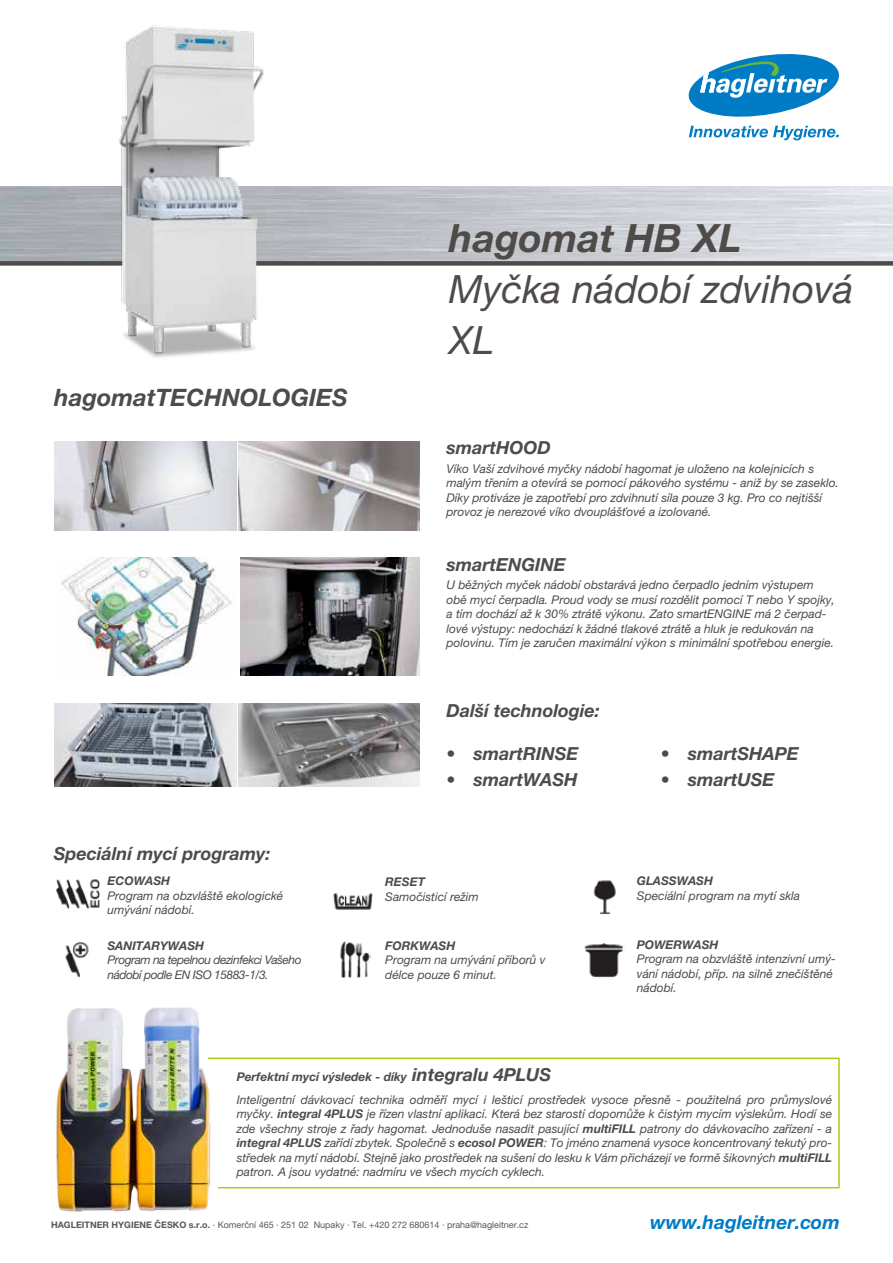
<style>
.page{position:relative;width:893px;height:1263px;background:#fff}
.page>*{position:absolute;margin:0;border:0;box-sizing:border-box;transform-origin:0 0}
.t1{font:italic 39px/51px "Helvetica Neue LT Pro";color:#4e4b49}
.t2{font:italic 700 39px "Helvetica Neue LT Pro";color:#4e4b49}
.t3{font:italic 700 24px "Helvetica Neue LT Pro";color:#4e4b49}
.t4{font:italic 700 19.2px "Helvetica Neue LT Pro";color:#007cc6}
.t5{font:italic 700 18px "Helvetica Neue LT Pro";color:#4e4b49}
.t6{font:italic 12px/14.4px "Helvetica Neue LT Pro";color:#4e4b49}
.t7{font:italic 12px/14.4px "Helvetica Neue LT Pro";letter-spacing:-.04em;color:#4e4b49}
.t8{font:italic 700 12px "Helvetica Neue LT Pro";color:#4e4b49}
.t9{font:9px "Helvetica Neue LT Pro";color:#595654}
.s1{font-weight:700}
.s2{font-weight:700;font-size:18px}
</style>
<div class="page">
<div style="left:0;top:261px;width:893px;height:5px;background:#4e4b49"></div>
<img style="left:89px;top:25px;width:205px;height:333px">
<img style="left:54px;top:703px;width:182px;height:83px">
<img style="left:593px;top:880px;width:23px;height:35px">
<img style="left:584px;top:943px;width:39px;height:35px">
<img style="left:75px;top:942px;width:11px;height:2px">
<img style="left:333px;top:893px;width:40px;height:17px">
<img style="left:340px;top:941px;width:30px;height:37px">
<svg style="left:689px;top:54px;width:150px;height:86px"></svg>
<img style="left:239px;top:442px;width:180px;height:88px">
<img style="left:54px;top:442px;width:183px;height:88px">
<img style="left:56px;top:879px;width:43px;height:30px">
<img style="left:238px;top:703px;width:181px;height:83px">
<img style="left:61px;top:558px;width:171px;height:118px">
<img style="left:240px;top:558px;width:179px;height:118px">
<div style="left:156px;top:1057px;width:684px;height:131px;border:2px solid #b0ca14"></div>
<img style="left:56px;top:944px;width:177px;height:268px">
<h2 class="t3" style="left:54px;top:383px;width:295px">hagomatTECHNOLOGIES</h2>
<h3 class="t5" style="left:54px;top:842px;width:218px">Speciální mycí programy:</h3>
<p class="t8" style="left:108px;top:873px;width:64px">ECOWASH</p>
<p class="t6" style="left:108px;top:888px;width:177px">Program na obzvláště ekologické umývání nádobí.</p>
<p class="t8" style="left:108px;top:938px;width:9px">sanitar</p>
<p class="t8" style="left:160px;top:938px;width:18px">ywash</p>
<p class="t7" style="left:108px;top:953px;width:196px">Program na tepelnou dezinfekci Vašeho nádobí podle EN ISO 15883-1/3.</p>
<h1 class="t2" style="left:449px;top:214px;width:294px">hagomat HB XL</h1>
<h1 class="t1" style="left:449px;top:263px;width:406px">Myčka nádobí zdvihová<br>XL</h1>
<h3 class="t5" style="left:446px;top:437px;width:106px">smartHOOD</h3>
<p class="t6" style="left:446px;top:461px;width:394px">Víko Vaší zdvihové myčky nádobí hagomat je uloženo na kolejnicích s malým třením a otevírá se pomocí pákového systému - aniž by se zaseklo.<br>Díky protiváze je zapotřebí pro zdvihnutí síla pouze 3 kg. Pro co nejtišší provoz je nerezové víko dvouplášťové a izolované.</p>
<h3 class="t5" style="left:446px;top:553px;width:121px">smartENGINE</h3>
<p class="t6" style="left:446px;top:578px;width:390px">U běžných myček nádobí obstarává jedno čerpadlo jedním výstupem obě mycí čerpadla. Proud vody se musí rozdělit pomocí T nebo Y spojky, a tím dochází až k 30% ztrátě výkonu. Zato smartENGINE má 2 čerpad&shy;lové výstupy: nedochází k žádné tlakové ztrátě a hluk je redukován na polovinu. Tím je zaručen maximální výkon s minimální spotřebou energie.</p>
<h3 class="t5" style="left:446px;top:700px;width:155px">Další technologie:</h3>
<h3 class="t5" style="left:446px;top:743px;width:133px">• smartRINSE</h3>
<h3 class="t5" style="left:446px;top:769px;width:132px">• smartWASH</h3>
<p class="t8" style="left:385px;top:875px;width:41px">reSET</p>
<p class="t6" style="left:385px;top:889px;width:95px">Samočisticí režim</p>
<p class="t8" style="left:385px;top:938px;width:71px">FORKWASH</p>
<p class="t6" style="left:385px;top:953px;width:162px">Program na umývání příborů v délce pouze 6 minut.</p>
<h3 class="t5" style="left:661px;top:743px;width:140px">• smartSHAPE</h3>
<h3 class="t5" style="left:661px;top:769px;width:115px">• smartUSE</h3>
<p class="t8" style="left:637px;top:874px;width:10px">glasswash</p>
<p class="t6" style="left:637px;top:888px;width:165px">Speciální program na mytí skla</p>
<p class="t8" style="left:637px;top:937px;width:83px">POWERWASH</p>
<p class="t6" style="left:637px;top:952px;width:200px">Program na obzvláště intenzivní umý&shy;vání nádobí, příp. na silně znečištěné nádobí.</p>
<p class="t6" style="left:237px;top:1065px;width:597px;line-height:23px"><span class="s1">Perfektní mycí výsledek - díky</span> <span class="s2">integralu 4PLUS<br></span>Inteligentní dávkovací technika odměří mycí i lešticí prostředek vysoce přesně - použitelná pro průmyslové</p>
<p class="t6" style="left:237px;top:1107px;width:597px;text-align:justify">myčky. <span class="s1">integral 4PLUS</span> je řízen vlastní aplikací. Která bez starostí dopomůže k čistým mycím výslekům. Hodí se zde všechny stroje z řady hagomat. Jednoduše nasadit pasující <span class="s1">multiFILL</span> patrony do dávkovacího zařízení - a <span class="s1">integral 4PLUS</span> zařídí zbytek. Společně s <span class="s1">ecosol POWER</span>: To jméno znamená vysoce koncentrovaný tekutý pro&shy;středek na mytí nádobí. Stejně jako prostředek na sušení do lesku k Vám přicházejí ve formě šikovných <span class="s1">multiFILL </span>patron. A jsou vydatné: nadmíru ve všech mycích cyklech.</p>
<p class="t9" style="left:51px;top:1220px;width:479px"><span class="s1">HAGLEITNER HYGIENE ČESKO s.r.o.</span> · Komerční 465 · 251 02 Nupaky · Tel. +420 272 680614 · praha@hagleitner.cz</p>
<h3 class="t4" style="left:650px;top:1210px;width:191px">www.hagleitner.com</h3>
</div>
